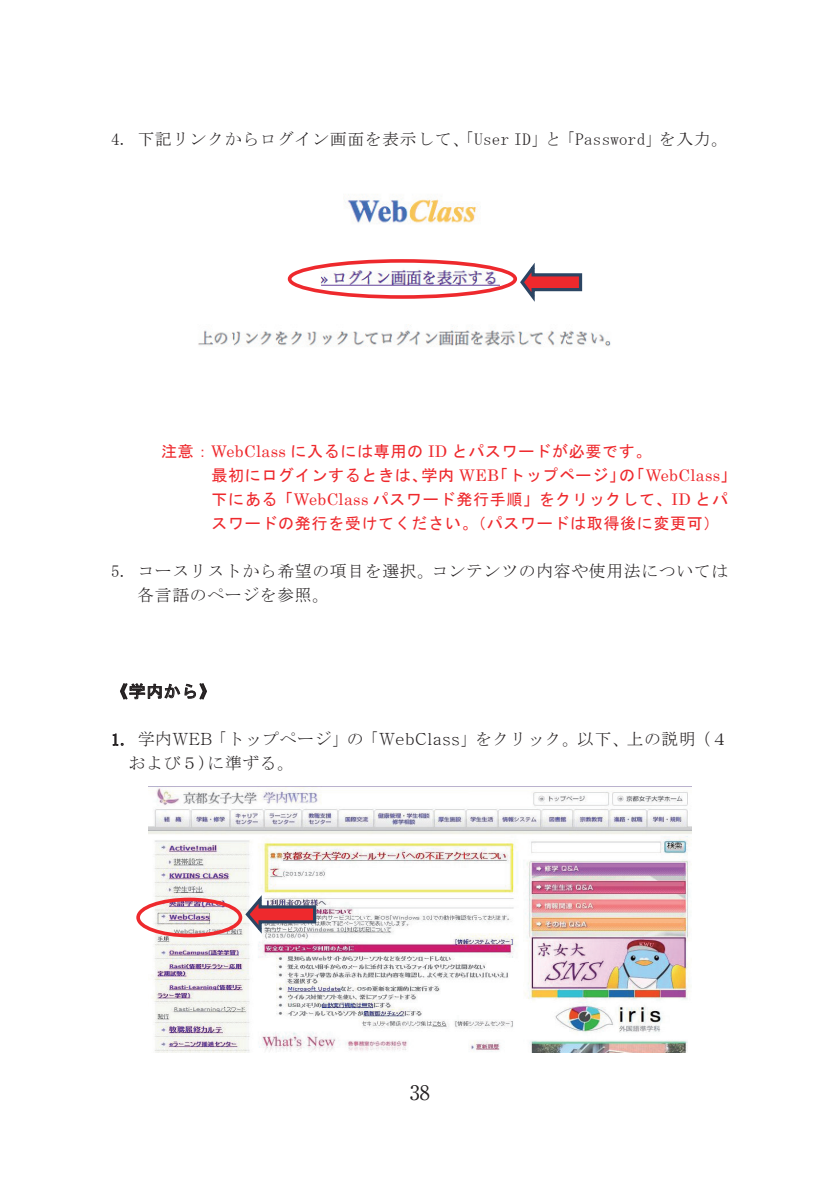
<style>
.page{position:relative;width:840px;height:1191px;background:#fff}
.page>*{position:absolute;margin:0;border:0;box-sizing:border-box;transform-origin:0 0}
.t1{font:20px "Ryumin Pro";color:#231f20}
.t2{font:16.8px/24px "MS Mincho";letter-spacing:.04em;color:#231f20}
.t3{font:16.8px "MS Gothic";color:#231f20}
.t4{font:16px/24px "MS Gothic";letter-spacing:.04em;color:#ee292d}
.s1{font-family:"Century"}
.s2{font-family:"Batang"}
</style>
<div class="page">
<img style="left:198px;top:199px;width:413px;height:148px">
<svg style="left:120px;top:683px;width:87px;height:16px"></svg>
<svg style="left:113px;top:733px;width:11px;height:13px"></svg>
<img style="left:148px;top:786px;width:543px;height:266px">
<svg style="left:518px;top:263px;width:65px;height:44px"></svg>
<div style="left:287px;top:259px;width:229px;height:40px;border:4px solid #ee292d;border-radius:50%"></div>
<div style="left:136px;top:897px;width:106px;height:40px;border:4px solid #ee292d;border-radius:50%"></div>
<svg style="left:243px;top:895px;width:74px;height:43px"></svg>
<p class="t2" style="left:111px;top:127px;width:618px">4. 下記リンクからログイン画面を表示して、「User ID」と「Password」を入力。</p>
<p class="t4" style="left:211px;top:439px;width:526px;text-indent:-50px">注意：<span class="s1">WebClass</span> に入るには専用の <span class="s1">ID</span> とパスワードが必要です。<br>最初にログインするときは、学内 <span class="s1">WEB</span>「トップページ」の「<span class="s1">WebClass</span>」下にある「<span class="s1">WebClass</span> パスワード発行手順」をクリックして、<span class="s1">ID</span> とパスワードの発行を受けてください。（パスワードは取得後に変更可）</p>
<p class="t2" style="left:137px;top:559px;width:592px;text-indent:-26px">5. コースリストから希望の項目を選択。コンテンツの内容や使用法については各言語のページを参照。</p>
<p class="t3" style="left:111px;top:683px;width:106px">《学内から》</p>
<p class="t2" style="left:129px;top:727px;width:600px;text-indent:-17px">1. 学内<span class="s2">WEB</span>「トップページ」の「<span class="s2">WebClass</span>」をクリック。以下、上の説明（４および５)に準ずる。</p>
<p class="t1" style="left:410px;top:1077px;width:21px">38</p>
</div>
